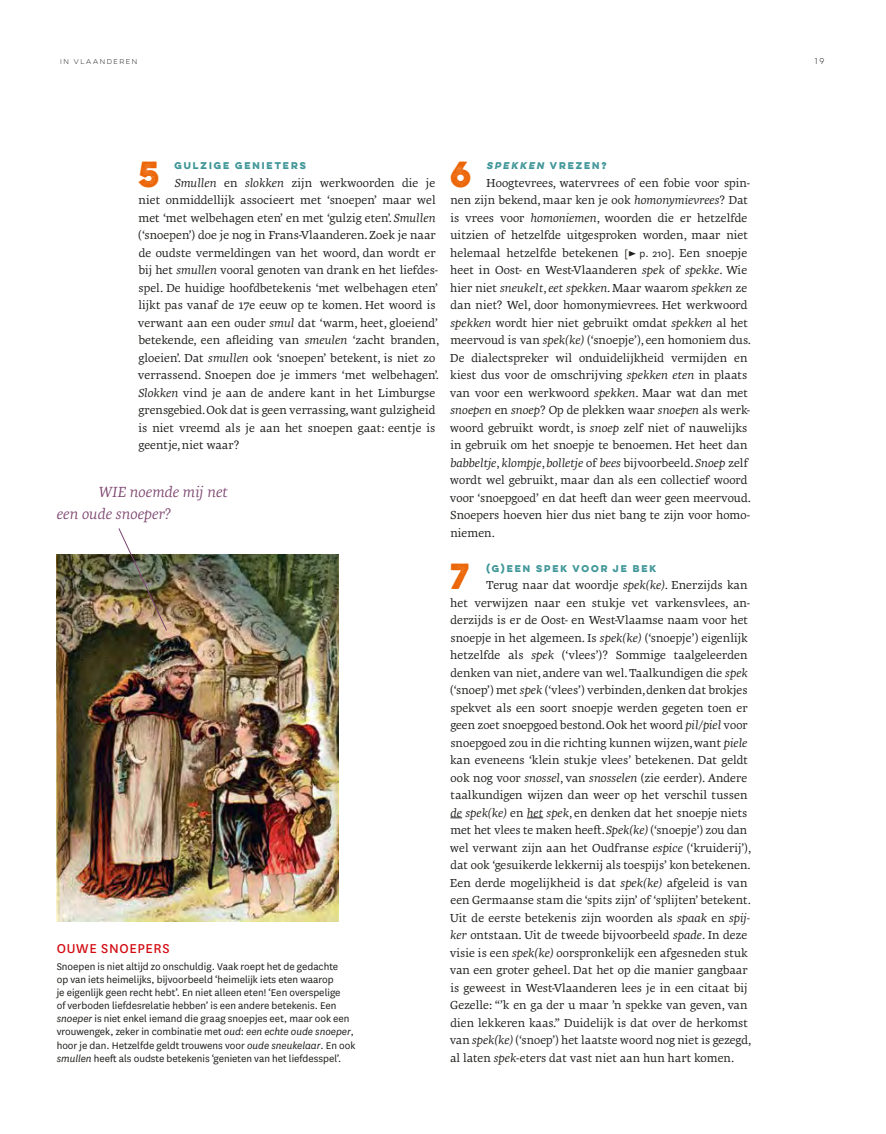
<style>
.page{position:relative;width:886px;height:1134px;background:#fff}
.page>*{position:absolute;margin:0;border:0;box-sizing:border-box;transform-origin:0 0}
.t1{font:700 32.5px "Lulo One";color:#ec6608}
.t2{font:italic 15px/21.9px "Geneo Pro";color:#7b436e}
.t3{font:15px "National";letter-spacing:.045em;color:#d20a11}
.t4{font:11.88px/17.5px "Geneo Pro";color:#1d1d1b}
.t5{font:11.25px/13.1px "National";color:#1d1d1b}
.t6{font:700 8.75px "Lulo One";color:#3c9496}
.t7{font:italic 700 8.75px "Lulo One";color:#3c9496}
.t8{font:7.5px "Lulo One";color:#1d1d1b}
.t9{font:6.25px "Lulo One";letter-spacing:.05em;color:#1d1d1b}
.s1{font-style:italic}
.s2{font-style:normal}
.s3{font-family:"National";font-size:11.25px}
</style>
<div class="page">
<svg style="left:450px;top:817px;width:12px;height:1px"></svg>
<svg style="left:527px;top:817px;width:16px;height:1px"></svg>
<img style="left:57px;top:554px;width:282px;height:367px">
<img style="left:118px;top:528px;width:49px;height:103px">
<p class="t9" style="left:60px;top:57px;width:80px">IN VLAANDEREN</p>
<p class="t8" style="left:815px;top:56px;width:12px">19</p>
<h1 class="t1" style="left:138px;top:149px;width:30px">5</h1>
<p class="t6" style="left:175px;top:159px;width:135px">GULZIGE GENIETERS</p>
<p class="t4" style="left:138px;top:173px;width:303px;text-indent:37px"><span class="s1">Smullen</span> en <span class="s1">slokken</span> zijn werkwoorden die je niet onmiddellijk associeert met ‘snoepen’ maar wel met ‘met welbehagen eten’ en met ‘gulzig eten’. <span class="s1">Smullen </span>(‘snoepen’) doe je nog in Frans-Vlaanderen. Zoek je naar de oudste vermeldingen van het woord, dan wordt er bij het <span class="s1">smullen</span> vooral genoten van drank en het liefdes&shy;spel. De huidige hoofdbetekenis ‘met welbehagen eten’ lijkt pas vanaf de 17e eeuw op te komen. Het woord is verwant aan een ouder <span class="s1">smul</span> dat ‘warm, heet, gloeiend’ betekende, een afleiding van <span class="s1">smeulen</span> ‘zacht branden, gloeien’. Dat <span class="s1">smullen</span> ook ‘snoepen’ betekent, is niet zo verrassend. Snoepen doe je immers ‘met welbehagen’.<br><span class="s1">Slokken</span> vind je aan de andere kant in het Limburgse grensgebied. Ook dat is geen verrassing, want gulzigheid is niet vreemd als je aan het snoepen gaat: eentje is geentje, niet waar?</p>
<p class="t2" style="left:57px;top:479px;width:173px;text-indent:42px">WIE noemde mij net een oude snoeper?</p>
<p class="t3" style="left:57px;top:938px;width:114px">OUWE SNOEPERS</p>
<p class="t5" style="left:57px;top:959px;width:300px">Snoepen is niet altijd zo onschuldig. Vaak roept het de gedachte<br>op van iets heimelijks, bijvoorbeeld ‘heimelijk iets eten waarop<br>je eigenlijk geen recht hebt’. En niet alleen eten! ‘Een overspelige<br>of verboden liefdesrelatie hebben’ is een andere betekenis. Een <span class="s1">snoeper</span> is niet enkel iemand die graag snoepjes eet, maar ook een vrouwengek, zeker in combinatie met <span class="s1">oud</span>: <span class="s1">een echte oude snoeper</span>, hoor je dan. Hetzelfde geldt trouwens voor <span class="s1">oude sneukelaar</span>. En ook <span class="s1">smullen</span> heeft als oudste betekenis ‘genieten van het liefdesspel’.</p>
<h1 class="t1" style="left:450px;top:149px;width:30px">6</h1>
<p class="t7" style="left:486px;top:159px;width:124px">SPEKKEN <span class="s2">VREZEN?</span></p>
<p class="t4" style="left:450px;top:173px;width:303px;text-indent:36px">Hoogtevrees, watervrees of een fobie voor spin&shy;nen zijn bekend, maar ken je ook <span class="s1">homonymievrees</span>? Dat is vrees voor <span class="s1">homoniemen</span>, woorden die er hetzelfde uitzien of hetzelfde uitgesproken worden, maar niet helemaal hetzelfde betekenen <span class="s3">[► p. 210]</span>. Een snoepje heet in Oost- en West-Vlaanderen <span class="s1">spek</span> of <span class="s1">spekke</span>. Wie hier niet <span class="s1">sneukelt</span>, <span class="s1">eet spekken</span>. Maar waarom <span class="s1">spekken</span> ze dan niet? Wel, door homonymievrees. Het werkwoord <span class="s1">spekken</span> wordt hier niet gebruikt omdat <span class="s1">spekken</span> al het meervoud is van <span class="s1">spek(ke)</span> (‘snoepje’), een homoniem dus.<br>De dialectspreker wil onduidelijkheid vermijden en kiest dus voor de omschrijving <span class="s1">spekken eten</span> in plaats van voor een werkwoord <span class="s1">spekken</span>. Maar wat dan met <span class="s1">snoepen</span> en <span class="s1">snoep</span>? Op de plekken waar <span class="s1">snoepen</span> als werk&shy;woord gebruikt wordt, is <span class="s1">snoep</span> zelf niet of nauwelijks in gebruik om het snoepje te benoemen. Het heet dan <span class="s1">babbeltje</span>, <span class="s1">klompje</span>, <span class="s1">bolletje</span> of <span class="s1">bees</span> bijvoorbeeld. <span class="s1">Snoep</span> zelf wordt wel gebruikt, maar dan als een collectief woord voor ‘snoepgoed’ en dat heeft dan weer geen meervoud.<br>Snoepers hoeven hier dus niet bang te zijn voor homo&shy;niemen.</p>
<h1 class="t1" style="left:450px;top:551px;width:28px">7</h1>
<p class="t6" style="left:486px;top:561px;width:173px">(G)EEN SPEK VOOR JE BEK</p>
<p class="t4" style="left:450px;top:575px;width:303px;text-indent:36px">Terug naar dat woordje <span class="s1">spek(ke)</span>. Enerzijds kan het verwijzen naar een stukje vet varkensvlees, an&shy;derzijds is er de Oost- en West-Vlaamse naam voor het snoepje in het algemeen. Is <span class="s1">spek(ke)</span> (‘snoepje’) eigenlijk hetzelfde als <span class="s1">spek</span> (‘vlees’)? Sommige taalgeleerden denken van niet, andere van wel. Taalkundigen die <span class="s1">spek </span>(‘snoep’) met <span class="s1">spek</span> (‘vlees’) verbinden, denken dat brokjes spekvet als een soort snoepje werden gegeten toen er geen zoet snoepgoed bestond. Ook het woord <span class="s1">pil/piel</span> voor snoepgoed zou in die richting kunnen wijzen, want <span class="s1">piele </span>kan eveneens ‘klein stukje vlees’ betekenen. Dat geldt ook nog voor <span class="s1">snossel</span>, van <span class="s1">snosselen</span> (zie eerder). Andere taalkundigen wijzen dan weer op het verschil tussen <span class="s1">de spek(ke)</span> en <span class="s1">het spek</span>, en denken dat het snoepje niets met het vlees te maken heeft. <span class="s1">Spek(ke)</span> (‘snoepje’) zou dan wel verwant zijn aan het Oudfranse <span class="s1">espice</span> (‘kruiderij’), dat ook ‘gesuikerde lekkernij als toespijs’ kon betekenen.<br>Een derde mogelijkheid is dat <span class="s1">spek(ke)</span> afgeleid is van een Germaanse stam die ‘spits zijn’ of ‘splijten’ betekent.<br>Uit de eerste betekenis zijn woorden als <span class="s1">spaak</span> en <span class="s1">spij&shy;ker</span> ontstaan. Uit de tweede bijvoorbeeld <span class="s1">spade</span>. In deze visie is een <span class="s1">spek(ke)</span> oorspronkelijk een afgesneden stuk van een groter geheel. Dat het op die manier gangbaar is geweest in West-Vlaanderen lees je in een citaat bij Gezelle: “’k en ga der u maar ’n spekke van geven, van dien lekkeren kaas.” Duidelijk is dat over de herkomst van <span class="s1">spek(ke)</span> (‘snoep’) het laatste woord nog niet is gezegd, al laten <span class="s1">spek</span>-eters dat vast niet aan hun hart komen.</p>
</div>
